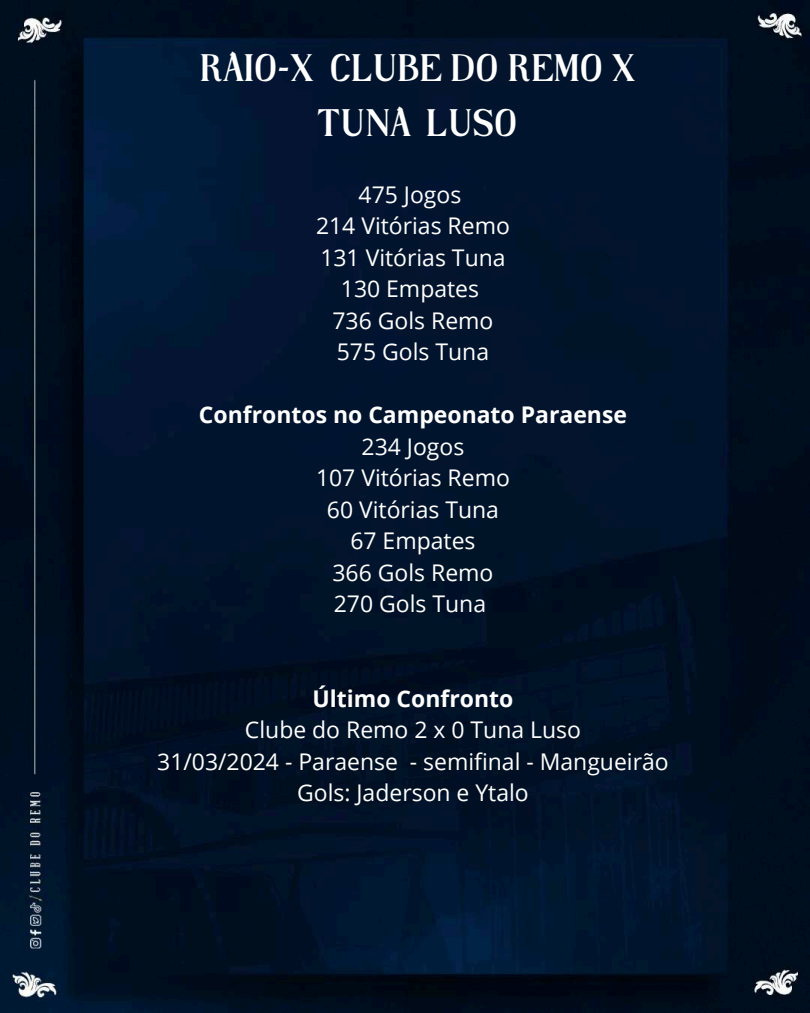
<style>
.page{position:relative;width:810px;height:1013px;background:#fff}
.page>*{position:absolute;margin:0;border:0;box-sizing:border-box;transform-origin:0 0}
.t1{font:700 39.4px/54.8px "Tropikal";color:#fff;text-align:center}
.t2{font:23px/31.5px "Open Sans";color:#fff;text-align:center}
.t3{font:700 23px "Open Sans";color:#fff}
</style>
<div class="page">
<img style="left:0;top:0;width:810px;height:1012px">
<h1 class="t1" style="left:199px;top:43px;width:439px">RAIO-X CLUBE DO REMO X<br>TUNA LUSO</h1>
<p class="t2" style="left:316px;top:178px;width:195px">475 Jogos<br>214 Vitórias Remo<br>131 Vitórias Tuna<br>130 Empates<br>736 Gols Remo<br>575 Gols Tuna</p>
<p class="t3" style="left:199px;top:398px;width:429px">Confrontos no Campeonato Paraense</p>
<p class="t2" style="left:316px;top:430px;width:195px">234 Jogos<br>107 Vitórias Remo<br>60 Vitórias Tuna<br>67 Empates<br>366 Gols Remo<br>270 Gols Tuna</p>
<p class="t3" style="left:313px;top:682px;width:202px">Último Confronto</p>
<p class="t2" style="left:157px;top:713px;width:513px">Clube do Remo 2 x 0 Tuna Luso<br>31/03/2024 - Paraense - semifinal - Mangueirão<br>Gols: Jaderson e Ytalo</p>
</div>
